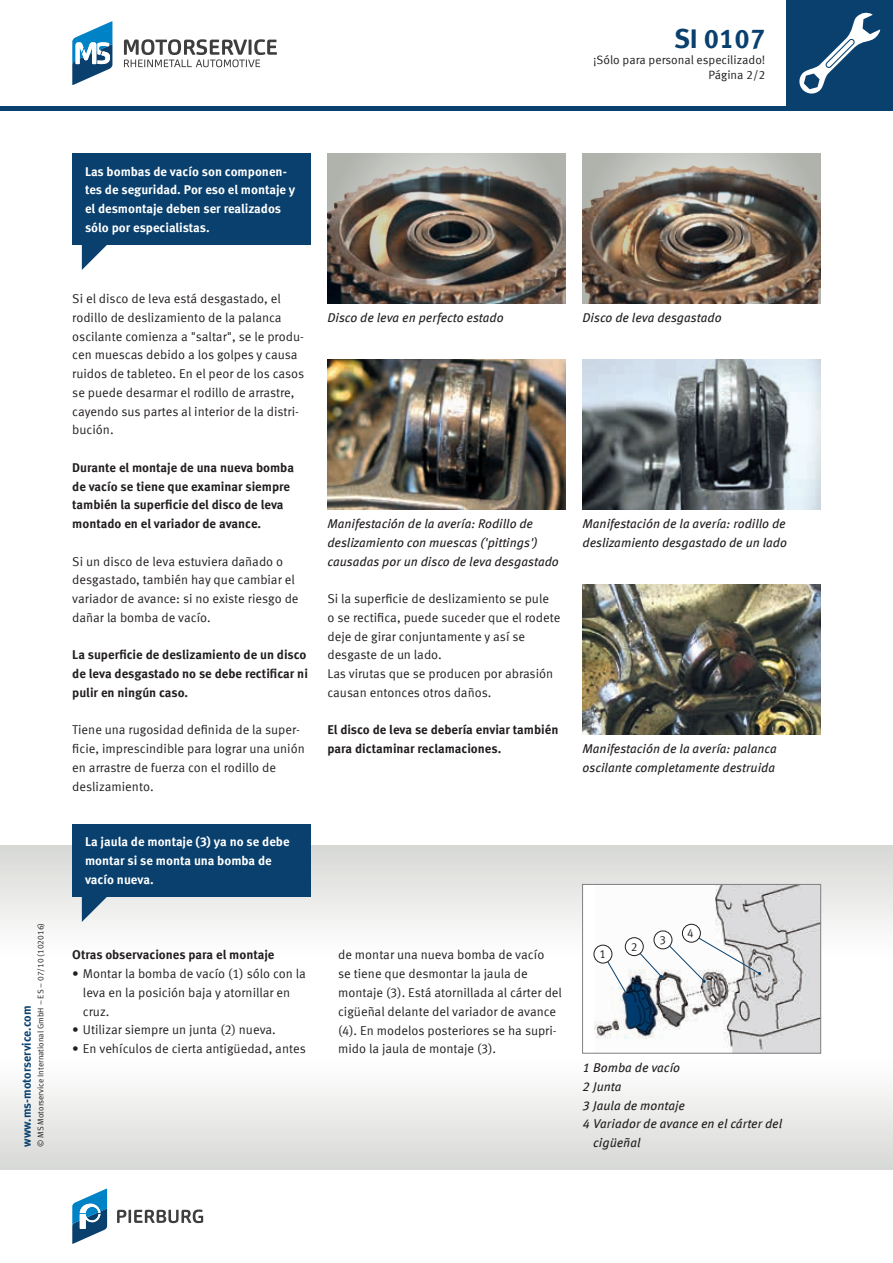
<style>
.page{position:relative;width:893px;height:1263px;background:#fff}
.page>*{position:absolute;margin:0;border:0;box-sizing:border-box;transform-origin:0 0}
.t1{font:700 27px "Meta Offc Pro";color:#09406e}
.t2{font:12.75px/18.8px "Meta Offc Pro Norm";color:#231f20}
.t3{font:italic 12.75px/18.8px "Meta OFC";color:#231f20}
.t4{font:700 12.75px/18.8px "Meta Offc Pro";color:#231f20}
.t5{font:700 12.75px/18.8px "Meta Offc Pro";color:#fff}
.t6{font:12px "Meta Offc Pro Norm";color:#231f20}
.t7{font:700 12px "Meta Offc Pro";color:#09406e}
.t8{font:11.7px "Meta Offc Pro Norm";color:#231f20}
.t9{font:8.25px "Meta Offc Pro Norm";color:#231f20}
</style>
<div class="page">
<div style="left:0;top:106px;width:893px;height:5px;background:#09406e"></div>
<div style="left:0;top:1054px;width:893px;height:115px;background:linear-gradient(to bottom,#fff,#d8d9d6)"></div>
<div style="left:787px;top:0;width:106px;height:106px;background:#09406e"></div>
<svg style="left:799px;top:12px;width:81px;height:82px"></svg>
<svg style="left:124px;top:39px;width:153px;height:28px"></svg>
<svg style="left:72px;top:21px;width:40px;height:64px"></svg>
<svg style="left:117px;top:1209px;width:86px;height:14px"></svg>
<svg style="left:72px;top:1188px;width:35px;height:56px"></svg>
<div style="left:0;top:846px;width:893px;height:114px;background:linear-gradient(to bottom,#d5d7d4,#fff)"></div>
<svg style="left:327px;top:153px;width:239px;height:13px;background:#bec1bc"></svg>
<img style="left:327px;top:166px;width:239px;height:137px">
<svg style="left:583px;top:153px;width:238px;height:11px;background:#bec1bb"></svg>
<img style="left:583px;top:164px;width:238px;height:139px">
<img style="left:583px;top:584px;width:238px;height:150px">
<img style="left:583px;top:359px;width:238px;height:150px">
<img style="left:327px;top:359px;width:239px;height:150px">
<div style="left:583px;top:884px;width:238px;height:169px;background:#fff"></div>
<img style="left:594px;top:886px;width:225px;height:165px">
<div style="left:582px;top:884px;width:239px;height:169px;border:1px solid #808083"></div>
<svg style="left:602px;top:933px;width:159px;height:63px"></svg>
<div style="left:594px;top:945px;width:18px;height:18px;background:#fff;border-radius:50%"></div>
<div style="left:594px;top:945px;width:18px;height:18px;border:1px solid #231f20;border-radius:50%"></div>
<div style="left:625px;top:938px;width:18px;height:18px;background:#fff;border-radius:50%"></div>
<div style="left:625px;top:937px;width:19px;height:19px;border:1px solid #231f20;border-radius:50%"></div>
<div style="left:654px;top:931px;width:18px;height:18px;background:#fff;border-radius:50%"></div>
<div style="left:654px;top:930px;width:18px;height:19px;border:1px solid #231f20;border-radius:50%"></div>
<div style="left:682px;top:924px;width:18px;height:18px;background:#fff;border-radius:50%"></div>
<div style="left:682px;top:924px;width:19px;height:18px;border:1px solid #231f20;border-radius:50%"></div>
<div style="left:72px;top:824px;width:238px;height:72px;background:#09406e"></div>
<svg style="left:82px;top:896px;width:25px;height:26px"></svg>
<div style="left:72px;top:153px;width:238px;height:92px;background:#09406e"></div>
<svg style="left:82px;top:245px;width:25px;height:25px"></svg>
<h1 class="t1" style="left:674px;top:18px;width:93px">SI 0107</h1>
<p class="t6" style="left:593px;top:51px;width:174px">¡Sólo para personal especilizado!</p>
<p class="t6" style="left:708px;top:66px;width:59px">Página 2/2</p>
<p class="t9" style="left:34px;top:1147px;width:226px;rotate:-90deg">© MS Motorservice International GmbH – ES – 07/10 (102016)</p>
<p class="t7" style="left:17px;top:1147px;width:143px;rotate:-90deg">www.ms-motorservice.com</p>
<p class="t5" style="left:85px;top:161px;width:212px">Las bombas de vacío son componen&shy;tes de seguridad. Por eso el montaje y el desmontaje deben ser realizados sólo por especialistas.</p>
<p class="t2" style="left:72px;top:288px;width:234px">Si el disco de leva está desgastado, el rodillo de deslizamiento de la palanca oscilante comienza a "saltar", se le produ&shy;cen muescas debido a los golpes y causa ruidos de tableteo. En el peor de los casos se puede desarmar el rodillo de arrastre, cayendo sus partes al interior de la distri&shy;bución.</p>
<p class="t4" style="left:72px;top:457px;width:223px">Durante el montaje de una nueva bomba de vacío se tiene que examinar siempre también la superficie del disco de leva montado en el variador de avance.</p>
<p class="t2" style="left:72px;top:551px;width:228px">Si un disco de leva estuviera dañado o desgastado, también hay que cambiar el variador de avance: si no existe riesgo de dañar la bomba de vacío.</p>
<p class="t4" style="left:72px;top:645px;width:237px;text-align:justify">La superficie de deslizamiento de un disco de leva desgastado no se debe rectificar ni pulir en ningún caso.</p>
<p class="t2" style="left:72px;top:720px;width:234px">Tiene una rugosidad definida de la super&shy;ficie, imprescindible para lograr una unión en arrastre de fuerza con el rodillo de deslizamiento.</p>
<p class="t5" style="left:85px;top:832px;width:206px">La jaula de montaje (3) ya no se debe montar si se monta una bomba de vacío nueva.</p>
<p class="t4" style="left:72px;top:945px;width:204px">Otras observaciones para el montaje</p>
<p class="t2" style="left:83px;top:963px;width:225px;text-indent:-11px">• Montar la bomba de vacío (1) sólo con la leva en la posición baja y atornillar en cruz.</p>
<p class="t2" style="left:72px;top:1020px;width:205px">• Utilizar siempre un junta (2) nueva.</p>
<p class="t2" style="left:72px;top:1038px;width:235px">• En vehículos de cierta antigüedad, antes</p>
<p class="t3" style="left:327px;top:308px;width:178px">Disco de leva en perfecto estado</p>
<p class="t3" style="left:583px;top:308px;width:141px">Disco de leva desgastado</p>
<p class="t3" style="left:327px;top:514px;width:233px">Manifestación de la avería: Rodillo de deslizamiento con muescas ('pittings') causadas por un disco de leva desgastado</p>
<p class="t2" style="left:327px;top:588px;width:235px">Si la superficie de deslizamiento se pule<br>o se rectifica, puede suceder que el rodete deje de girar conjuntamente y así se desgaste de un lado.<br>Las virutas que se producen por abrasión causan entonces otros daños.</p>
<p class="t4" style="left:327px;top:720px;width:232px">El disco de leva se debería enviar también para dictaminar reclamaciones.</p>
<p class="t3" style="left:583px;top:515px;width:206px">Manifestación de la avería: rodillo de deslizamiento desgastado de un lado</p>
<p class="t3" style="left:583px;top:739px;width:196px">Manifestación de la avería: palanca oscilante completamente destruida</p>
<p class="t2" style="left:338px;top:945px;width:225px">de montar una nueva bomba de vacío<br>se tiene que desmontar la jaula de montaje (3). Está atornillada al cárter del cigüeñal delante del variador de avance (4). En modelos posteriores se ha supri&shy;mido la jaula de montaje (3).</p>
<p class="t8" style="left:600px;top:945px;width:8px">1</p>
<p class="t8" style="left:631px;top:938px;width:8px">2</p>
<p class="t8" style="left:660px;top:931px;width:8px">3</p>
<p class="t8" style="left:687px;top:924px;width:8px">4</p>
<p class="t3" style="left:583px;top:1058px;width:99px">1 Bomba de vacío</p>
<p class="t3" style="left:583px;top:1077px;width:40px">2 Junta</p>
<p class="t3" style="left:583px;top:1096px;width:104px">3 Jaula de montaje</p>
<p class="t3" style="left:583px;top:1115px;width:201px">4 Variador de avance en el cárter del</p>
<p class="t3" style="left:593px;top:1133px;width:49px">cigüeñal</p>
</div>
